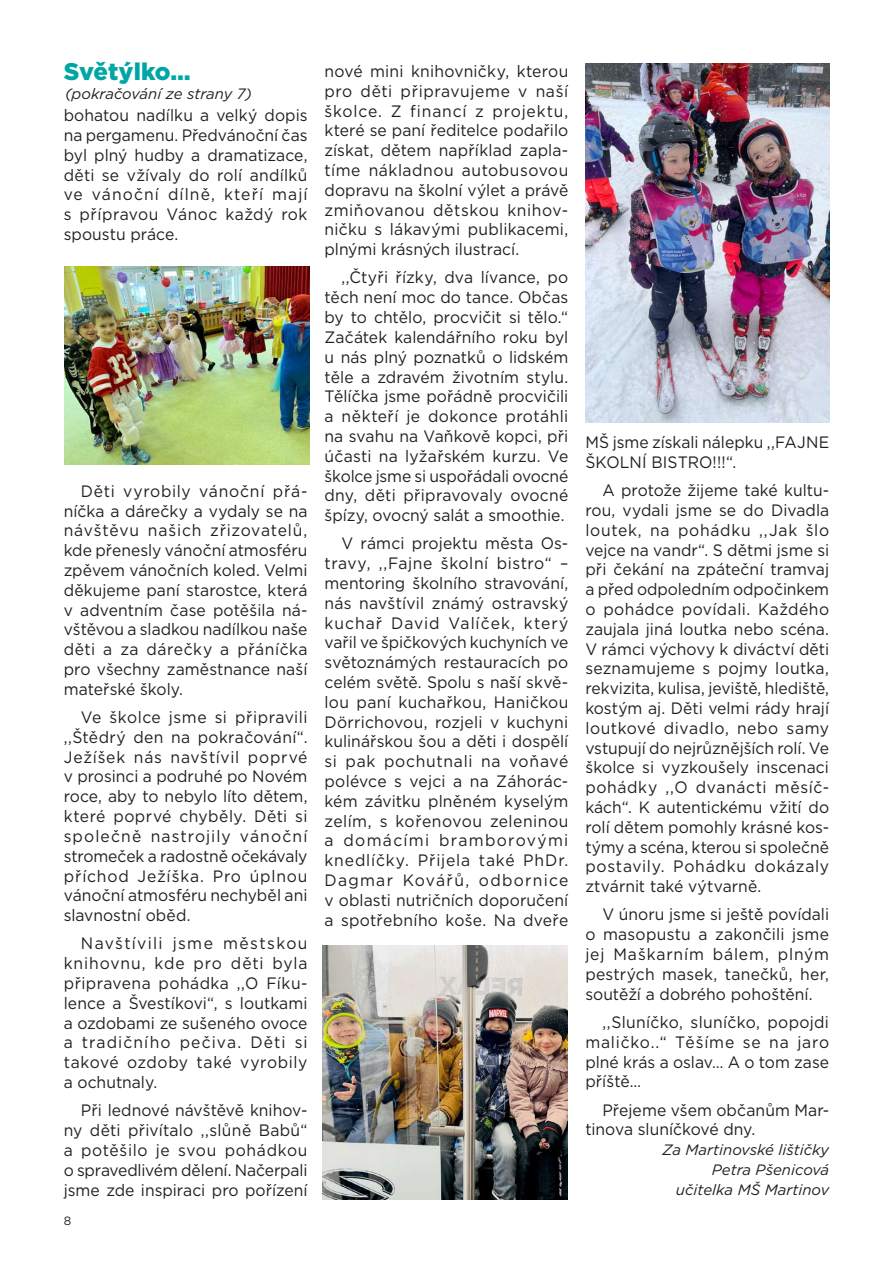
<style>
.page{position:relative;width:893px;height:1263px;background:#fff}
.page>*{position:absolute;margin:0;border:0;box-sizing:border-box;transform-origin:0 0}
.t1{font:900 24px "Gotham";letter-spacing:.005em;color:#00a6a6}
.t2{font:16.5px/19.8px "Gotham";letter-spacing:.005em;color:#231f20;text-align:justify;scale:.95 1}
.t3{font:italic 15px/19.8px "Gotham";color:#231f20;text-align:right}
.t4{font:12px "Gotham";color:#231f20}
</style>
<div class="page">
<img style="left:323px;top:945px;width:244px;height:254px">
<img style="left:65px;top:267px;width:244px;height:197px">
<img style="left:585px;top:64px;width:244px;height:358px">
<h1 class="t1" style="left:64px;top:55px;width:128px">Světýlko…</h1>
<p class="t3" style="left:65px;top:84px;width:188px">(pokračování ze strany 7)</p>
<p class="t2" style="left:64px;top:105px;width:258px">bohatou nadílku a velký dopis na pergamenu. Předvánoční čas byl plný hudby a dramatizace, děti se vžívaly do rolí andílků ve vánoční dílně, kteří mají s přípravou Vánoc každý rok spoustu práce.</p>
<p class="t2" style="left:64px;top:481px;width:258px;text-indent:17px">Děti vyrobily vánoční přá&shy;níčka a dárečky a vydaly se na návštěvu našich zřizovatelů, kde přenesly vánoční atmosféru zpěvem vánočních koled. Velmi děkujeme paní starostce, která v adventním čase potěšila ná&shy;vštěvou a sladkou nadílkou naše děti a za dárečky a přáníčka pro všechny zaměstnance naší mateřské školy.</p>
<p class="t2" style="left:64px;top:707px;width:258px;text-indent:17px">Ve školce jsme si připravili ,,Štědrý den na pokračování“.<br>Ježíšek nás navštívil poprvé v prosinci a podruhé po Novém roce, aby to nebylo líto dětem, které poprvé chyběly. Děti si společně nastrojily vánoční stromeček a radostně očekávaly příchod Ježíška. Pro úplnou vánoční atmosféru nechyběl ani slavnostní oběd.</p>
<p class="t2" style="left:64px;top:933px;width:258px;text-indent:17px">Navštívili jsme městskou knihovnu, kde pro děti byla připravena pohádka ,,O Fíku&shy;lence a Švestíkovi“, s loutkami a ozdobami ze sušeného ovoce a tradičního pečiva. Děti si takové ozdoby také vyrobily a ochutnaly.</p>
<p class="t2" style="left:64px;top:1100px;width:258px;text-indent:17px">Při lednové návštěvě knihov&shy;ny děti přivítalo ,,slůně Babů“ a potěšilo je svou pohádkou o spravedlivém dělení. Načerpali jsme zde inspiraci pro pořízení</p>
<p class="t4" style="left:64px;top:1213px;width:9px">8</p>
<p class="t2" style="left:325px;top:61px;width:258px">nové mini knihovničky, kterou pro děti připravujeme v naší školce. Z financí z projektu, které se paní ředitelce podařilo získat, dětem například zapla&shy;tíme nákladnou autobusovou dopravu na školní výlet a právě zmiňovanou dětskou knihov&shy;ničku s lákavými publikacemi, plnými krásných ilustrací.</p>
<p class="t2" style="left:325px;top:267px;width:258px;text-indent:17px">,,Čtyři řízky, dva lívance, po těch není moc do tance. Občas by to chtělo, procvičit si tělo.“ Začátek kalendářního roku byl u nás plný poznatků o lidském těle a zdravém životním stylu.<br>Tělíčka jsme pořádně procvičili a někteří je dokonce protáhli na svahu na Vaňkově kopci, při účasti na lyžařském kurzu. Ve školce jsme si uspořádali ovocné dny, děti připravovaly ovocné špízy, ovocný salát a smoothie.</p>
<p class="t2" style="left:325px;top:533px;width:258px;text-indent:17px">V rámci projektu města Os&shy;travy, ,,Fajne školní bistro“ – mentoring školního stravování, nás navštívil známý ostravský kuchař David Valíček, který vařil ve špičkových kuchyních ve světoznámých restauracích po celém světě. Spolu s naší skvě&shy;lou paní kuchařkou, Haničkou Dörrichovou, rozjeli v kuchyni kulinářskou šou a děti i dospělí si pak pochutnali na voňavé polévce s vejci a na Záhorác&shy;kém závitku plněném kyselým zelím, s kořenovou zeleninou a domácími bramborovými knedlíčky. Přijela také PhDr.<br>Dagmar Kovářů, odbornice v oblasti nutričních doporučení a spotřebního koše. Na dveře</p>
<p class="t2" style="left:585px;top:432px;width:258px">MŠ jsme získali nálepku ,,FAJNE<br>ŠKOLNÍ BISTRO!!!“.</p>
<p class="t2" style="left:585px;top:480px;width:258px;text-indent:17px">A protože žijeme také kultu&shy;rou, vydali jsme se do Divadla loutek, na pohádku ,,Jak šlo vejce na vandr“. S dětmi jsme si při čekání na zpáteční tramvaj a před odpoledním odpočinkem o pohádce povídali. Každého zaujala jiná loutka nebo scéna.<br>V rámci výchovy k diváctví děti seznamujeme s pojmy loutka, rekvizita, kulisa, jeviště, hlediště, kostým aj. Děti velmi rády hrají loutkové divadlo, nebo samy vstupují do nejrůznějších rolí. Ve školce si vyzkoušely inscenaci pohádky ,,O dvanácti měsíč&shy;kách“. K autentickému vžití do rolí dětem pomohly krásné kos&shy;týmy a scéna, kterou si společně postavily. Pohádku dokázaly ztvárnit také výtvarně.</p>
<p class="t2" style="left:585px;top:904px;width:258px;text-indent:17px">V únoru jsme si ještě povídali o masopustu a zakončili jsme jej Maškarním bálem, plným pestrých masek, tanečků, her, soutěží a dobrého pohoštění.</p>
<p class="t2" style="left:585px;top:1012px;width:258px;text-indent:17px">,,Sluníčko, sluníčko, popojdi maličko..“ Těšíme se na jaro plné krás a oslav… A o tom zase příště…</p>
<p class="t2" style="left:585px;top:1099px;width:258px;text-indent:17px">Přejeme všem občanům Mar&shy;tinova sluníčkové dny.</p>
<p class="t3" style="left:662px;top:1140px;width:168px">Za Martinovské lištičky<br>Petra Pšenicová učitelka MŠ Martinov</p>
</div>
